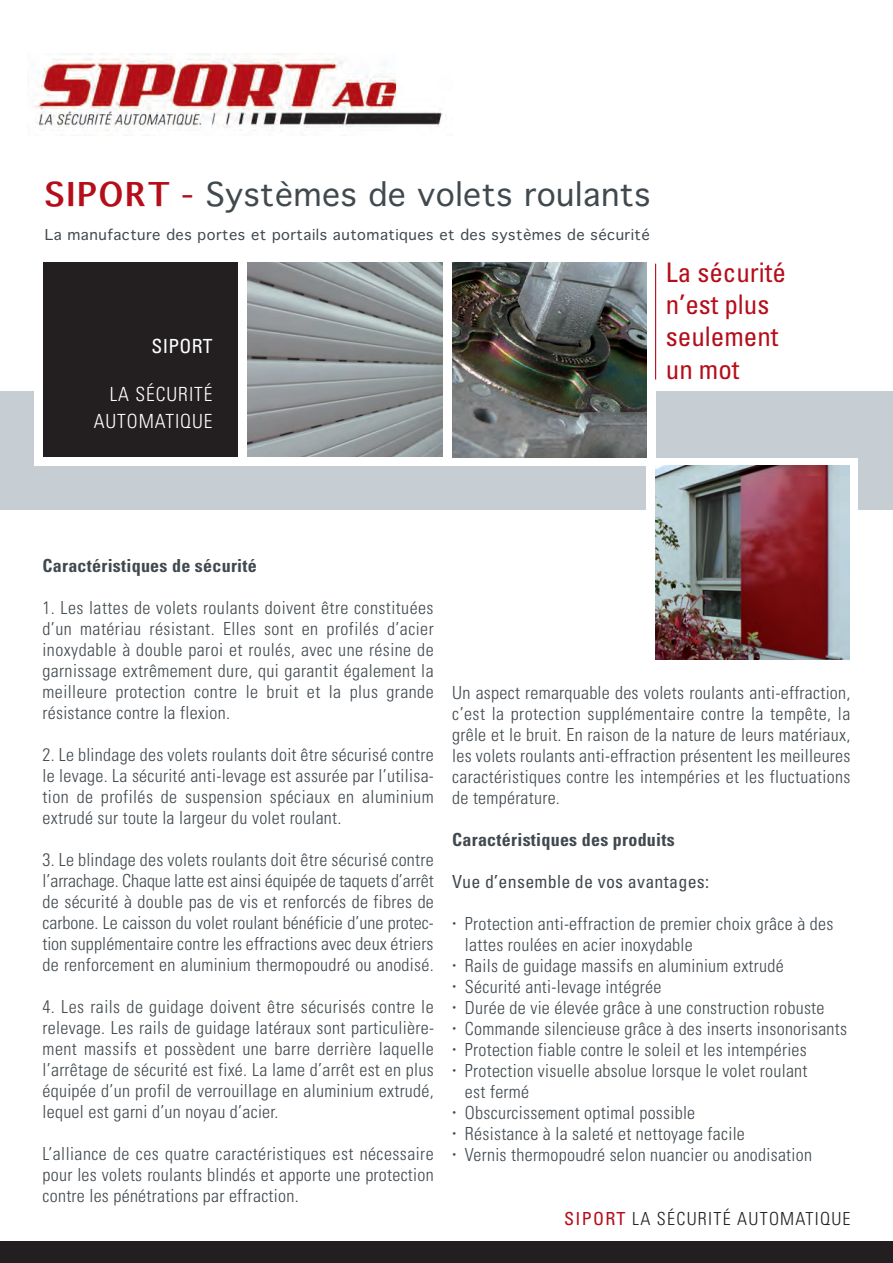
<style>
.page{position:relative;width:893px;height:1263px;background:#fff}
.page>*{position:absolute;margin:0;border:0;box-sizing:border-box;transform-origin:0 0}
.t1{font:31.5px "Thonburi";letter-spacing:.015em;color:#41494e}
.t2{font:condensed 27px/32.4px "Univers";color:#b50e1a}
.t3{font:300 condensed 19.5px/27px "Univers";letter-spacing:.05em;color:#fff;text-align:right}
.t4{font:condensed 19.5px "Univers";letter-spacing:.015em;color:#fff}
.t5{font:300 condensed 18px/21px "Univers";letter-spacing:.015em;color:#41494e;text-align:justify}
.t6{font:700 condensed 18px "Univers";letter-spacing:.015em;color:#41494e}
.t7{font:condensed 18px "Univers";letter-spacing:.015em;color:#41494e}
.t8{font:300 condensed 18px "Univers";letter-spacing:.07em;color:#231f20}
.t9{font:14.55px "Thonburi";letter-spacing:.035em;color:#41494e}
.s1{font-weight:700;color:#b50e1a}
.s2{color:#b50e1a}
.s3{font-weight:400;color:#b50e1a}
</style>
<div class="page">
<div style="left:0;top:1242px;width:893px;height:21px;background:#231f20"></div>
<div style="left:0;top:391px;width:893px;height:118px;background:#c6ced4"></div>
<img style="left:34px;top:53px;width:409px;height:78px">
<div style="left:34px;top:254px;width:622px;height:211px;background:#fff"></div>
<img style="left:452px;top:263px;width:195px;height:194px">
<img style="left:248px;top:262px;width:194px;height:195px">
<div style="left:43px;top:263px;width:195px;height:194px;background:#231f20"></div>
<hr style="left:655px;top:264px;width:1px;height:115px;background:#b50e1a">
<div style="left:646px;top:458px;width:212px;height:82px;background:#fff"></div>
<img style="left:655px;top:466px;width:195px;height:194px">
<h1 class="t1" style="left:45px;top:177px;width:607px"><span class="s1">SIPORT</span> <span class="s2">-</span> Systèmes de volets roulants</h1>
<p class="t9" style="left:45px;top:226px;width:606px">La manufacture des portes et portails automatiques et des systèmes de sécurité</p>
<p class="t4" style="left:152px;top:339px;width:63px">SIPORT</p>
<p class="t3" style="left:94px;top:382px;width:120px">LA SÉCURITÉ<br>AUTOMATIQUE</p>
<h2 class="t2" style="left:666px;top:258px;width:121px">La sécurité n’est plus seulement un mot</h2>
<p class="t6" style="left:43px;top:559px;width:216px">Caractéristiques de sécurité</p>
<p class="t5" style="left:43px;top:599px;width:393px">1. Les lattes de volets roulants doivent être constituées d’un matériau résistant. Elles sont en profilés d’acier inoxydable à double paroi et roulés, avec une résine de garnissage extrêmement dure, qui garantit également la meilleure protection contre le bruit et la plus grande résistance contre la flexion.</p>
<p class="t5" style="left:43px;top:746px;width:393px">2. Le blindage des volets roulants doit être sécurisé contre le levage. La sécurité anti-levage est assurée par l’utilisa&shy;tion de profilés de suspension spéciaux en aluminium extrudé sur toute la largeur du volet roulant.</p>
<p class="t5" style="left:43px;top:851px;width:393px">3. Le blindage des volets roulants doit être sécurisé contre l’arrachage. Chaque latte est ainsi équipée de taquets d’arrêt de sécurité à double pas de vis et renforcés de fibres de carbone. Le caisson du volet roulant bénéficie d’une protec&shy;tion supplémentaire contre les effractions avec deux étriers de renforcement en aluminium thermopoudré ou anodisé.</p>
<p class="t5" style="left:43px;top:998px;width:393px">4. Les rails de guidage doivent être sécurisés contre le relevage. Les rails de guidage latéraux sont particulière&shy;ment massifs et possèdent une barre derrière laquelle l’arrêtage de sécurité est fixé. La lame d’arrêt est en plus équipée d’un profil de verrouillage en aluminium extrudé, lequel est garni d’un noyau d’acier.</p>
<p class="t5" style="left:43px;top:1145px;width:393px">L’alliance de ces quatre caractéristiques est nécessaire pour les volets roulants blindés et apporte une protection contre les pénétrations par effraction.</p>
<p class="t5" style="left:452px;top:683px;width:400px">Un aspect remarquable des volets roulants anti-effraction, c’est la protection supplémentaire contre la tempête, la grêle et le bruit. En raison de la nature de leurs matériaux, les volets roulants anti-effraction présentent les meilleures caractéristiques contre les intempéries et les fluctuations de température.</p>
<p class="t6" style="left:452px;top:833px;width:224px">Caractéristiques des produits</p>
<p class="t7" style="left:452px;top:875px;width:258px">Vue d’ensemble de vos avantages:</p>
<p class="t5" style="left:465px;top:914px;width:370px;text-indent:-13px"><sup>•</sup> Protection anti-effraction de premier choix grâce à des lattes roulées en acier inoxydable</p>
<p class="t5" style="left:452px;top:956px;width:333px"><sup>•</sup> Rails de guidage massifs en aluminium extrudé</p>
<p class="t5" style="left:452px;top:977px;width:211px"><sup>•</sup> Sécurité anti-levage intégrée</p>
<p class="t5" style="left:452px;top:998px;width:374px"><sup>•</sup> Durée de vie élevée grâce à une construction robuste</p>
<p class="t5" style="left:452px;top:1019px;width:396px"><sup>•</sup> Commande silencieuse grâce à des inserts insonorisants</p>
<p class="t5" style="left:452px;top:1040px;width:356px"><sup>•</sup> Protection fiable contre le soleil et les intempéries</p>
<p class="t5" style="left:465px;top:1061px;width:344px;text-indent:-13px"><sup>•</sup> Protection visuelle absolue lorsque le volet roulant est fermé</p>
<p class="t5" style="left:452px;top:1103px;width:245px"><sup>•</sup> Obscurcissement optimal possible</p>
<p class="t5" style="left:452px;top:1124px;width:294px"><sup>•</sup> Résistance à la saleté et nettoyage facile</p>
<p class="t5" style="left:452px;top:1145px;width:361px"><sup>•</sup> Vernis thermopoudré selon nuancier ou anodisation</p>
<p class="t8" style="left:564px;top:1212px;width:288px"><span class="s3">SIPORT</span> LA SÉCURITÉ AUTOMATIQUE</p>
</div>
